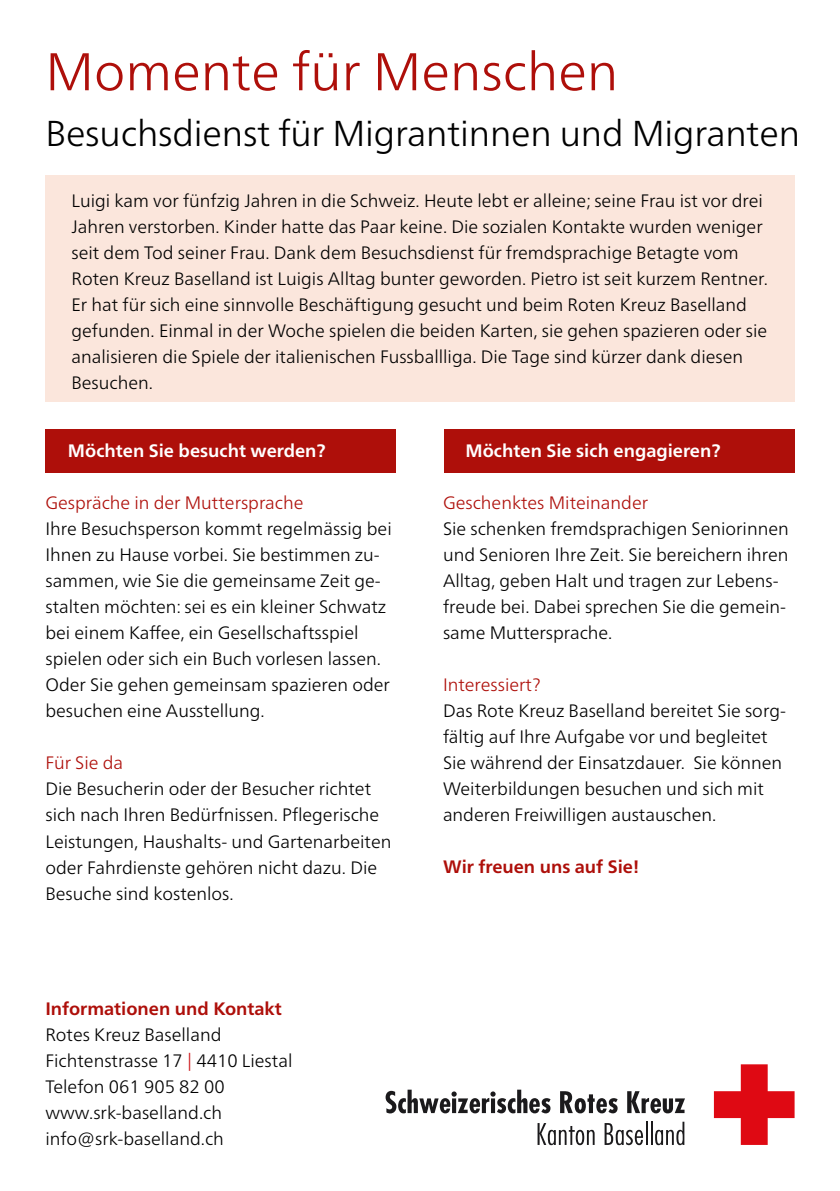
<style>
.page{position:relative;width:840px;height:1191px;background:#fff}
.page>*{position:absolute;margin:0;border:0;box-sizing:border-box;transform-origin:0 0}
.t1{font:300 53px "Frutiger Neue LT Pro";color:#ae0f0a}
.t2{font:300 36px "Frutiger Neue LT Pro";letter-spacing:-.005em;color:#000}
.t3{font:300 18px/26px "Frutiger Neue LT Pro";color:#000}
.t4{font:300 18px "Frutiger Neue LT Pro";color:#ae0f0a}
.t5{font:700 18px "Frutiger Neue LT Pro";color:#fff}
.t6{font:700 18px "Frutiger Neue LT Pro";color:#ae0f0a}
.s1{color:#cd171a}
</style>
<div class="page">
<div style="left:443px;top:430px;width:351px;height:43px;background:#ae0f0a"></div>
<div style="left:45px;top:430px;width:351px;height:43px;background:#ae0f0a"></div>
<div style="left:45px;top:176px;width:749px;height:226px;background:#fbe6dc"></div>
<svg style="left:713px;top:1064px;width:81px;height:81px"></svg>
<svg style="left:385px;top:1089px;width:165px;height:24px"></svg>
<svg style="left:560px;top:1091px;width:57px;height:22px"></svg>
<svg style="left:627px;top:1091px;width:57px;height:22px"></svg>
<svg style="left:537px;top:1123px;width:57px;height:22px"></svg>
<svg style="left:604px;top:1123px;width:38px;height:22px"></svg>
<hr style="left:645px;top:1121px;width:2px;height:24px;background:#1b1a1c">
<hr style="left:650px;top:1121px;width:2px;height:24px;background:#1b1a1c">
<svg style="left:655px;top:1121px;width:29px;height:24px"></svg>
<h1 class="t1" style="left:45px;top:40px;width:574px">Momente für Menschen</h1>
<h2 class="t2" style="left:45px;top:111px;width:755px">Besuchsdienst für Migrantinnen und Migranten</h2>
<p class="t3" style="left:71px;top:187px;width:697px">Luigi kam vor fünfzig Jahren in die Schweiz. Heute lebt er alleine; seine Frau ist vor drei Jahren verstorben. Kinder hatte das Paar keine. Die sozialen Kontakte wurden weniger seit dem Tod seiner Frau. Dank dem Besuchsdienst für fremdsprachige Betagte vom Roten Kreuz Baselland ist Luigis Alltag bunter geworden. Pietro ist seit kurzem Rentner.<br>Er hat für sich eine sinnvolle Beschäftigung gesucht und beim Roten Kreuz Baselland gefunden. Einmal in der Woche spielen die beiden Karten, sie gehen spazieren oder sie analisieren die Spiele der italienischen Fussballliga. Die Tage sind kürzer dank diesen Besuchen.</p>
<p class="t5" style="left:68px;top:440px;width:259px">Möchten Sie besucht werden?</p>
<p class="t4" style="left:45px;top:492px;width:259px">Gespräche in der Muttersprache</p>
<p class="t3" style="left:45px;top:516px;width:347px">Ihre Besuchsperson kommt regelmässig bei Ihnen zu Hause vorbei. Sie bestimmen zu&shy;sammen, wie Sie die gemeinsame Zeit ge&shy;stalten möchten: sei es ein kleiner Schwatz bei einem Kaffee, ein Gesellschaftsspiel spielen oder sich ein Buch vorlesen lassen.<br>Oder Sie gehen gemeinsam spazieren oder besuchen eine Ausstellung.</p>
<p class="t4" style="left:45px;top:752px;width:79px">Für Sie da</p>
<p class="t3" style="left:45px;top:776px;width:347px">Die Besucherin oder der Besucher richtet sich nach Ihren Bedürfnissen. Pflegerische Leistungen, Haushalts- und Gartenarbeiten oder Fahrdienste gehören nicht dazu. Die Besuche sind kostenlos.</p>
<p class="t6" style="left:45px;top:997px;width:238px">Informationen und Kontakt</p>
<p class="t3" style="left:45px;top:1021px;width:248px">Rotes Kreuz Baselland<br>Fichtenstrasse 17 <span class="s1">|</span> 4410 Liestal<br>Telefon 061 905 82 00 www.srk-baselland.ch info@srk-baselland.ch</p>
<p class="t5" style="left:465px;top:440px;width:256px">Möchten Sie sich engagieren?</p>
<p class="t4" style="left:443px;top:492px;width:206px">Geschenktes Miteinander</p>
<p class="t3" style="left:443px;top:516px;width:347px">Sie schenken fremdsprachigen Seniorinnen und Senioren Ihre Zeit. Sie bereichern ihren Alltag, geben Halt und tragen zur Lebens&shy;freude bei. Dabei sprechen Sie die gemein&shy;same Muttersprache.</p>
<p class="t4" style="left:443px;top:674px;width:99px">Interessiert?</p>
<p class="t3" style="left:443px;top:698px;width:344px">Das Rote Kreuz Baselland bereitet Sie sorg&shy;fältig auf Ihre Aufgabe vor und begleitet Sie während der Einsatzdauer. Sie können Weiterbildungen besuchen und sich mit anderen Freiwilligen austauschen.</p>
<p class="t6" style="left:443px;top:856px;width:197px">Wir freuen uns auf Sie!</p>
</div>
